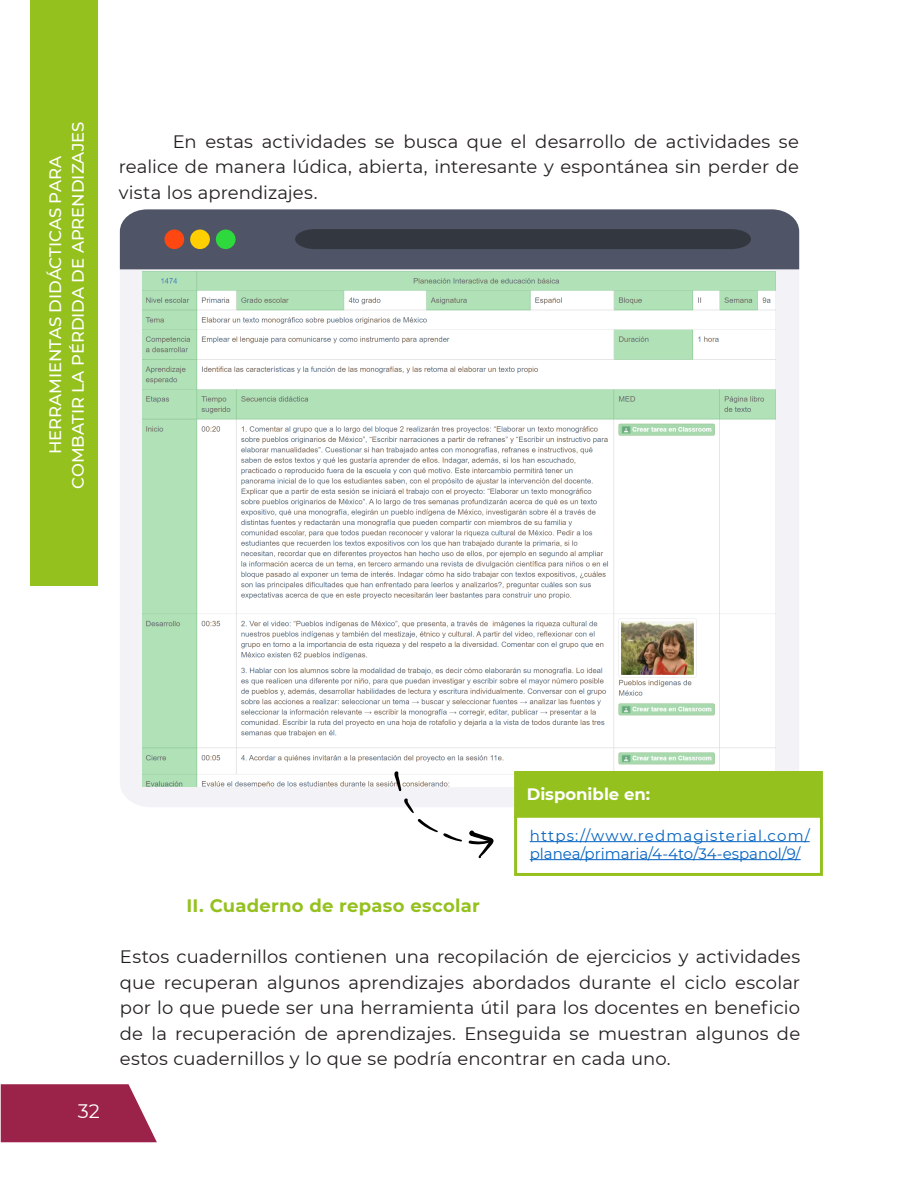
<style>
.page{position:relative;width:918px;height:1188px;background:#fff}
.page>*{position:absolute;margin:0;border:0;box-sizing:border-box;transform-origin:0 0}
.t1{font:19.5px "Montserrat";color:#fff}
.t2{font:18px/25.5px "Montserrat";letter-spacing:.01em;color:#231f20;text-align:justify}
.t3{font:700 18px "Montserrat";letter-spacing:.015em;color:#95c11f}
.t4{font:500 16.5px "Montserrat";color:#fff}
.t5{font:700 16.5px "Montserrat";color:#fff}
.t6{font:15px/18px "Montserrat";letter-spacing:.03em;color:#0563c1}
</style>
<div class="page">
<svg style="left:1px;top:1084px;width:156px;height:58px;background:#a43658"></svg>
<div style="left:120px;top:269px;width:679px;height:538px;background:#f2f2f7"></div>
<svg style="left:120px;top:209px;width:679px;height:60px;background:#4b4f5f"></svg>
<div style="left:164px;top:230px;width:20px;height:19px;background:#ff4712;border-radius:50%"></div>
<div style="left:190px;top:230px;width:20px;height:19px;background:#ffcf00;border-radius:50%"></div>
<div style="left:216px;top:230px;width:20px;height:19px;background:#2ed93d;border-radius:50%"></div>
<img style="left:142px;top:272px;width:634px;height:515px">
<div style="left:514px;top:771px;width:309px;height:47px;background:#95c11f"></div>
<div style="left:514px;top:815px;width:309px;height:61px;background:#fff;border:3px solid #95c11f"></div>
<hr style="left:530px;top:841px;width:280px;height:1px;background:#0563c1">
<hr style="left:530px;top:859px;width:271px;height:1px;background:#0563c1">
<div style="left:30px;top:0;width:67px;height:585px;background:#95c11f"></div>
<svg style="left:468px;top:830px;width:26px;height:28px"></svg>
<svg style="left:404px;top:799px;width:58px;height:43px"></svg>
<svg style="left:394px;top:771px;width:8px;height:21px"></svg>
<p class="t4" style="left:66px;top:489px;width:369px;rotate:-90deg">COMBATIR LA PÉRDIDA DE APRENDIZAJES</p>
<p class="t4" style="left:44px;top:454px;width:300px;rotate:-90deg">HERRAMIENTAS DIDÁCTICAS PARA</p>
<p class="t2" style="left:119px;top:128px;width:682px;text-indent:54px">En estas actividades se busca que el desarrollo de actividades se realice de manera lúdica, abierta, interesante y espontánea sin perder de vista los aprendizajes.</p>
<p class="t1" style="left:78px;top:1098px;width:23px">32</p>
<p class="t5" style="left:527px;top:782px;width:125px">Disponible en:</p>
<p class="t6" style="left:530px;top:826px;width:282px">https://www.redmagisterial.com/ planea/primaria/4-4to/34-espanol/9/</p>
<p class="t3" style="left:186px;top:892px;width:295px">II. Cuaderno de repaso escolar</p>
<p class="t2" style="left:120px;top:944px;width:682px">Estos cuadernillos contienen una recopilación de ejercicios y actividades que recuperan algunos aprendizajes abordados durante el ciclo escolar por lo que puede ser una herramienta útil para los docentes en beneficio de la recuperación de aprendizajes. Enseguida se muestran algunos de estos cuadernillos y lo que se podría encontrar en cada uno.</p>
</div>
